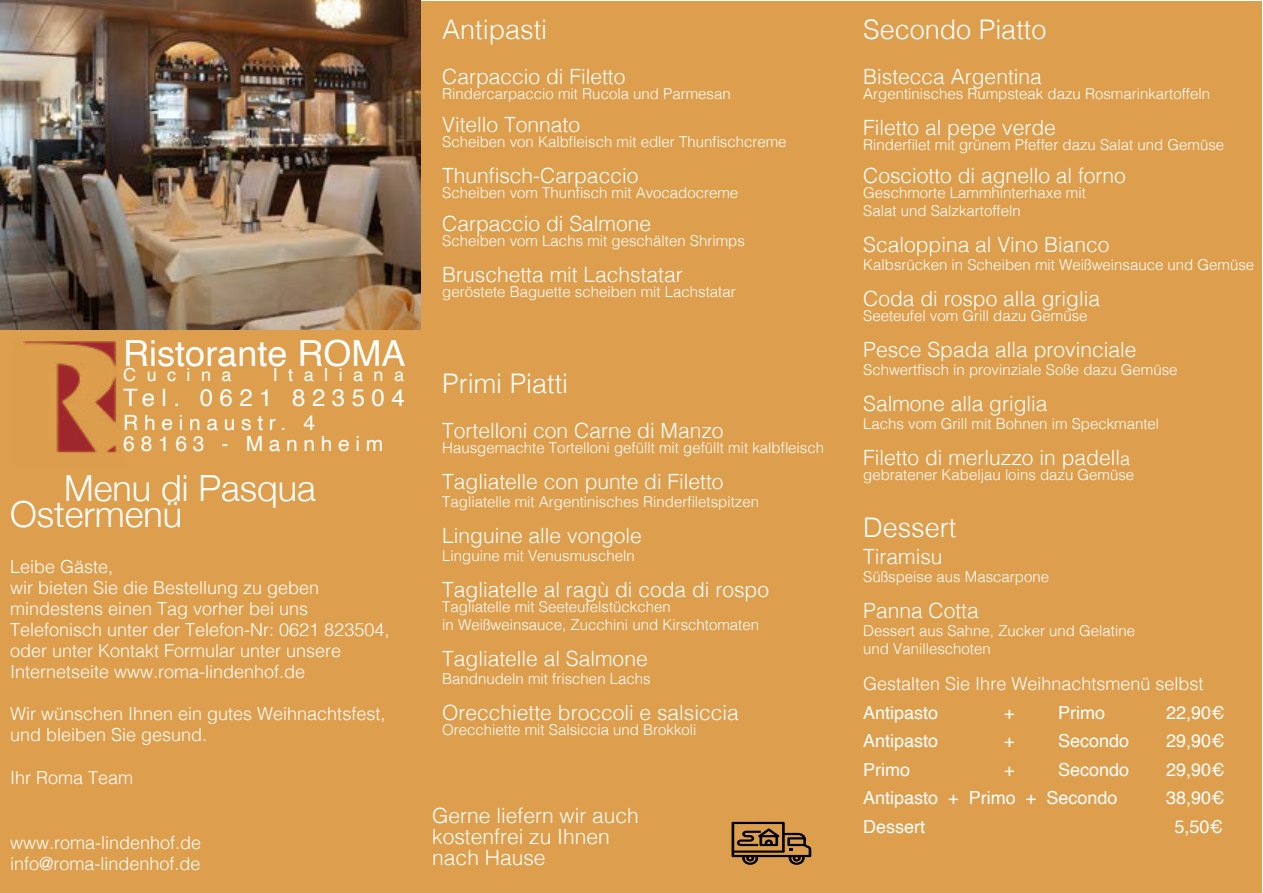
<style>
.page{position:relative;width:1263px;height:893px;background:#fff}
.page>*{position:absolute;margin:0;border:0;box-sizing:border-box;transform-origin:0 0}
.t1{font:300 36px/25.5px "Helvetica Neue";color:#fff}
.t2{font:36px "Helvetica";color:#fff}
.t3{font:300 27px "Helvetica";color:#fff}
.t4{font:24px "Helvetica";letter-spacing:.27em;color:#fff}
.t5{font:300 21px/21px "Helvetica";color:#fff}
.t6{font:21px/21px "Helvetica";letter-spacing:.27em;color:#fff}
.t7{font:300 18px/21px "Helvetica";color:#fff}
.t8{font:18px "Helvetica";color:#fff}
.t9{font:18px "Helvetica";letter-spacing:.58em;color:#fff}
.t10{font:300 15px/18px "Helvetica";color:#fff}
.s1{font-size:18px}
</style>
<div class="page">
<div style="left:1px;top:1px;width:1261px;height:891px;background:#dd9f4d"></div>
<img style="left:1px;top:0;width:419px;height:329px">
<img style="left:23px;top:340px;width:98px;height:113px">
<svg style="left:731px;top:822px;width:80px;height:43px"></svg>
<h1 class="t2" style="left:123px;top:325px;width:284px">Ristorante ROMA</h1>
<p class="t8" style="left:123px;top:360px;width:110px">Cucina</p>
<p class="t9" style="left:273px;top:360px;width:133px">Italiana</p>
<h3 class="t4" style="left:123px;top:379px;width:283px">Tel. 0621 823504</h3>
<h3 class="t6" style="left:123px;top:413px;width:262px">Rheinaustr. 4<br>68163 - Mannheim</h3>
<h1 class="t1" style="left:10px;top:473px;width:307px;text-indent:54px">Menu di Pasqua<br>Ostermenü</h1>
<p class="t7" style="left:10px;top:555px;width:381px">Leibe Gäste,<br>wir bieten Sie die Bestellung zu geben mindestens einen Tag vorher bei uns Telefonisch unter der Telefon-Nr: 0621 823504, oder unter Kontakt Formular unter unsere Internetseite www.roma-lindenhof.de</p>
<p class="t7" style="left:10px;top:702px;width:377px">Wir wünschen Ihnen ein gutes Weihnachtsfest, und bleiben Sie gesund.</p>
<p class="t7" style="left:10px;top:766px;width:125px">Ihr Roma Team</p>
<p class="t7" style="left:10px;top:830px;width:193px;line-height:21.6px">www.roma-lindenhof.de info@roma-lindenhof.de</p>
<h2 class="t3" style="left:442px;top:6px;width:107px">Antipasti</h2>
<h3 class="t5" style="left:442px;top:64px;width:185px">Carpaccio di Filetto</h3>
<p class="t10" style="left:442px;top:83px;width:290px">Rindercarpaccio mit Rucola und Parmesan</p>
<h3 class="t5" style="left:442px;top:112px;width:139px">Vitello Tonnato</h3>
<p class="t10" style="left:442px;top:131px;width:346px">Scheiben von Kalbfleisch mit edler Thunfischcreme</p>
<h3 class="t5" style="left:442px;top:163px;width:198px">Thunfisch-Carpaccio</h3>
<p class="t10" style="left:442px;top:182px;width:297px">Scheiben vom Thunfisch mit Avocadocreme</p>
<h3 class="t5" style="left:442px;top:211px;width:210px">Carpaccio di Salmone</h3>
<p class="t10" style="left:442px;top:230px;width:304px">Scheiben vom Lachs mit geschälten Shrimps</p>
<h3 class="t5" style="left:442px;top:262px;width:242px">Bruschetta mit Lachstatar</h3>
<p class="t10" style="left:442px;top:281px;width:295px">geröstete Baguette scheiben mit Lachstatar</p>
<h2 class="t3" style="left:442px;top:360px;width:127px">Primi Piatti</h2>
<h3 class="t5" style="left:442px;top:418px;width:283px">Tortelloni con Carne di Manzo</h3>
<p class="t10" style="left:442px;top:437px;width:383px">Hausgemachte Tortelloni gefüllt mit gefüllt mit kalbfleisch</p>
<h3 class="t5" style="left:442px;top:469px;width:283px">Tagliatelle con punte di Filetto</h3>
<p class="t10" style="left:442px;top:491px;width:318px">Tagliatelle mit Argentinisches Rinderfiletspitzen</p>
<h3 class="t5" style="left:442px;top:523px;width:201px">Linguine alle vongole</h3>
<p class="t10" style="left:442px;top:545px;width:194px">Linguine mit Venusmuscheln</p>
<h3 class="t5" style="left:442px;top:577px;width:328px">Tagliatelle al ragù di coda di rospo</h3>
<p class="t10" style="left:442px;top:596px;width:318px">Tagliatelle mit Seeteufelstückchen<br>in Weißweinsauce, Zucchini und Kirschtomaten</p>
<h3 class="t5" style="left:442px;top:646px;width:207px">Tagliatelle al Salmone</h3>
<p class="t10" style="left:442px;top:668px;width:210px">Bandnudeln mit frischen Lachs</p>
<h3 class="t5" style="left:442px;top:700px;width:298px">Orecchiette broccoli e salsiccia</h3>
<p class="t10" style="left:442px;top:719px;width:256px">Orecchiette mit Salsiccia und Brokkoli</p>
<h3 class="t5" style="left:432px;top:803px;width:208px">Gerne liefern wir auch kostenfrei zu Ihnen nach Hause</h3>
<h2 class="t3" style="left:863px;top:7px;width:185px">Secondo Piatto</h2>
<h3 class="t5" style="left:863px;top:65px;width:180px">Bistecca Argentina</h3>
<p class="t10" style="left:863px;top:84px;width:348px">Argentinisches Rumpsteak dazu Rosmarinkartoffeln</p>
<h3 class="t5" style="left:863px;top:116px;width:194px">Filetto al pepe verde</h3>
<p class="t10" style="left:863px;top:135px;width:362px">Rinderfilet mit grünem Pfeffer dazu Salat und Gemüse</p>
<h3 class="t5" style="left:863px;top:164px;width:264px">Cosciotto di agnello al forno</h3>
<p class="t10" style="left:863px;top:183px;width:224px">Geschmorte Lammhinterhaxe mit<br>Salat und Salzkartoffeln</p>
<h3 class="t5" style="left:863px;top:233px;width:248px">Scaloppina al Vino Bianco</h3>
<p class="t10" style="left:863px;top:255px;width:392px">Kalbsrücken in Scheiben mit Weißweinsauce und Gemüse</p>
<h3 class="t5" style="left:863px;top:287px;width:238px">Coda di rospo alla griglia</h3>
<p class="t10" style="left:863px;top:306px;width:226px">Seeteufel vom Grill dazu Gemüse</p>
<h3 class="t5" style="left:863px;top:338px;width:275px">Pesce Spada alla provinciale</h3>
<p class="t10" style="left:863px;top:360px;width:316px">Schwertfisch in provinziale Soße dazu Gemüse</p>
<h3 class="t5" style="left:863px;top:392px;width:186px">Salmone alla griglia</h3>
<p class="t10" style="left:863px;top:414px;width:297px">Lachs vom Grill mit Bohnen im Speckmantel</p>
<h3 class="t5" style="left:863px;top:446px;width:268px">Filetto di merluzzo in padell<span class="s1">a</span></h3>
<p class="t10" style="left:863px;top:465px;width:272px">gebratener Kabeljau loins dazu Gemüse</p>
<h2 class="t3" style="left:863px;top:505px;width:95px">Dessert</h2>
<h3 class="t5" style="left:863px;top:545px;width:81px">Tiramisu</h3>
<p class="t10" style="left:863px;top:567px;width:187px">Süßspeise aus Mascarpone</p>
<h3 class="t5" style="left:863px;top:599px;width:117px">Panna Cotta</h3>
<p class="t10" style="left:863px;top:621px;width:273px">Dessert aus Sahne, Zucker und Gelatine und Vanilleschoten</p>
<p class="t7" style="left:863px;top:672px;width:342px">Gestalten Sie Ihre Weihnachtsmenü selbst</p>
<p class="t8" style="left:863px;top:698px;width:77px">Antipasto</p>
<p class="t8" style="left:1004px;top:698px;width:12px">+</p>
<p class="t8" style="left:1058px;top:698px;width:48px">Primo</p>
<p class="t8" style="left:1166px;top:698px;width:60px">22,90€</p>
<p class="t8" style="left:863px;top:727px;width:77px">Antipasto</p>
<p class="t8" style="left:1004px;top:727px;width:12px">+</p>
<p class="t8" style="left:1058px;top:727px;width:73px">Secondo</p>
<p class="t8" style="left:1166px;top:727px;width:60px">29,90€</p>
<p class="t8" style="left:863px;top:755px;width:48px">Primo</p>
<p class="t8" style="left:1004px;top:755px;width:12px">+</p>
<p class="t8" style="left:1058px;top:755px;width:73px">Secondo</p>
<p class="t8" style="left:1166px;top:755px;width:60px">29,90€</p>
<p class="t8" style="left:863px;top:784px;width:256px">Antipasto + Primo + Secondo</p>
<p class="t8" style="left:1166px;top:784px;width:60px">38,90€</p>
<p class="t8" style="left:863px;top:812px;width:64px">Dessert</p>
<p class="t8" style="left:1174px;top:812px;width:50px">5,50€</p>
</div>
